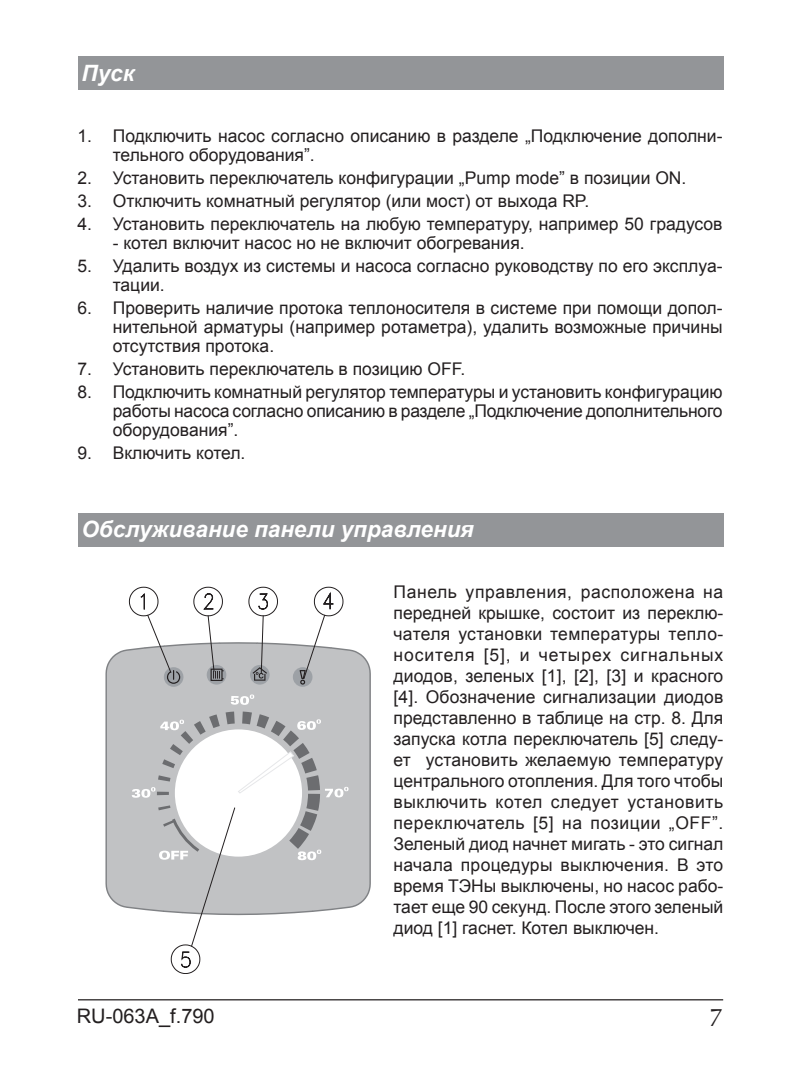
<style>
.page{position:relative;width:787px;height:1092px;background:#fff}
.page>*{position:absolute;margin:0;border:0;box-sizing:border-box;transform-origin:0 0}
.t1{font:25px "Ottawa";color:#231f20}
.t2{font:italic 700 22.5px "Arial";color:#fff}
.t3{font:20px "Arial";color:#231f20}
.t4{font:17.5px/21px "Arial";color:#231f20;text-align:justify}
</style>
<div class="page">
<hr style="left:78px;top:999px;width:645px;height:1px;background:#231f20">
<svg style="left:105px;top:648px;width:266px;height:261px;background:#c0c1c3"></svg>
<svg style="left:231px;top:694px;width:23px;height:11px"></svg>
<svg style="left:132px;top:711px;width:216px;height:262px"></svg>
<svg style="left:129px;top:587px;width:214px;height:99px"></svg>
<div style="left:78px;top:57px;width:645px;height:33px;background:#939598"></div>
<div style="left:78px;top:513px;width:645px;height:33px;background:#939598"></div>
<p class="t2" style="left:81px;top:58px;width:54px">Пуск</p>
<p class="t4" style="left:113px;top:126px;width:611px;line-height:19.2px;text-indent:-35px">1. Подключить насос согласно описанию в разделе „Подключение дополни&shy;тельного оборудования”.</p>
<p class="t4" style="left:77px;top:168px;width:610px">2. Установить переключатель конфигурации „Pump mode” в позиции ON.</p>
<p class="t4" style="left:77px;top:190px;width:513px">3. Отключить комнатный регулятор (или мост) от выхода RP.</p>
<p class="t4" style="left:77px;top:213px;width:646px">4. Установить переключатель на любую температуру, например 50 градусов</p>
<p class="t4" style="left:113px;top:232px;width:413px">- котел включит насос но не включит обогревания.</p>
<p class="t4" style="left:113px;top:256px;width:611px;line-height:19.2px;text-indent:-35px">5. Удалить воздух из системы и насоса согласно руководству по его эксплуа&shy;тации.</p>
<p class="t4" style="left:113px;top:298px;width:611px;line-height:19.2px;text-indent:-35px">6. Проверить наличие протока теплоносителя в системе при помощи допол&shy;нительной арматуры (например ротаметра), удалить возможные причины отсутствия протока.</p>
<p class="t4" style="left:77px;top:358px;width:389px">7. Установить переключатель в позицию OFF.</p>
<p class="t4" style="left:113px;top:382px;width:611px;line-height:19.2px;text-indent:-35px">8. Подключить комнатный регулятор температуры и установить конфигурацию работы насоса согласно описанию в разделе „Подключение дополнительного оборудования”.</p>
<p class="t4" style="left:77px;top:442px;width:169px">9. Включить котел.</p>
<p class="t2" style="left:81px;top:514px;width:394px">Обслуживание панели управления</p>
<p class="t4" style="left:393px;top:581px;width:331px">Панель управления, расположена на передней крышке, состоит из переклю&shy;чателя установки температуры тепло&shy;носителя [5], и четырех сигнальных диодов, зеленых [1], [2], [3] и красного [4]. Обозначение сигнализации диодов представленно в таблице на стр. 8. Для запуска котла переключатель [5] следу&shy;ет установить желаемую температуру центрального отопления. Для того чтобы выключить котел следует установить переключатель [5] на позиции „OFF”.<br>Зеленый диод начнет мигать - это сигнал начала процедуры выключения. В это время ТЭНы выключены, но насос рабо&shy;тает еще 90 секунд. После этого зеленый диод [1] гаснет. Котел выключен.</p>
<p class="t3" style="left:77px;top:1002px;width:139px">RU-063A_f.790</p>
<h1 class="t1" style="left:709px;top:1002px;width:15px">7</h1>
</div>
